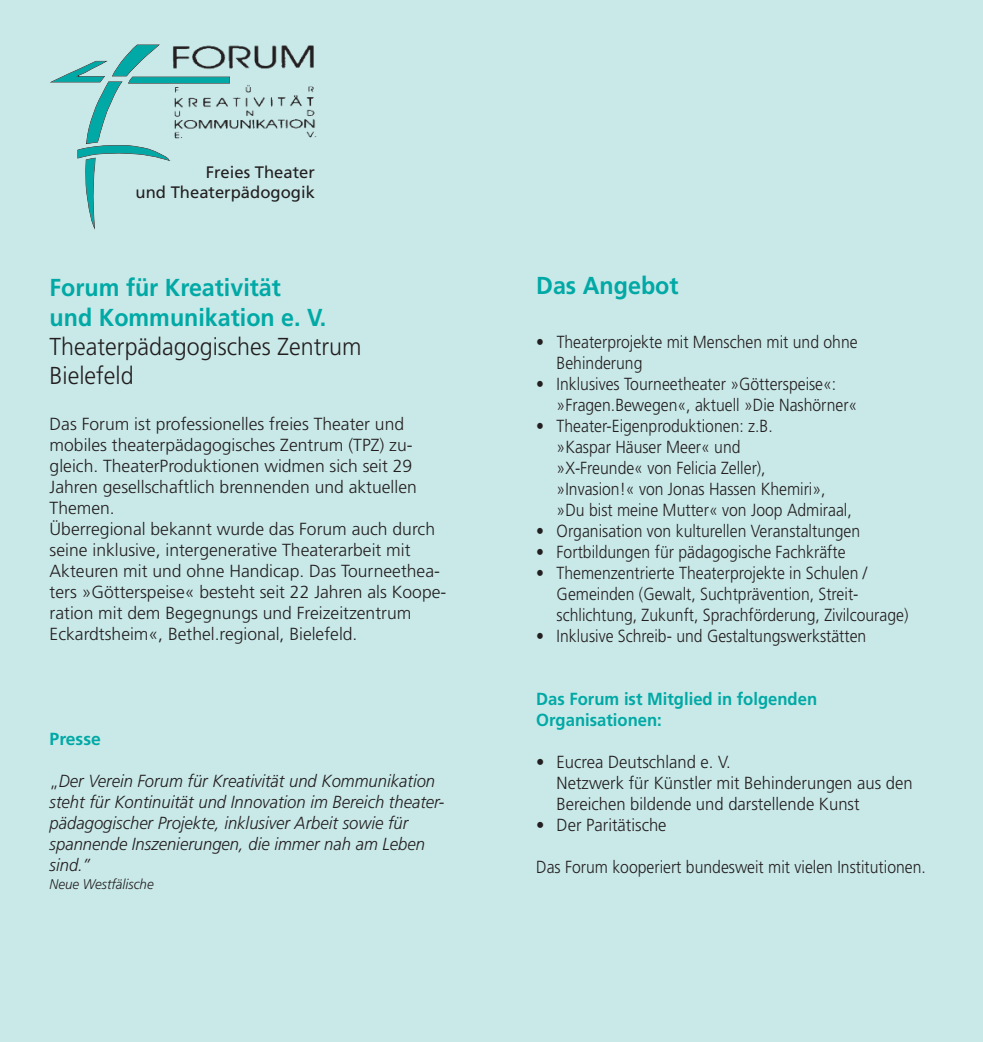
<style>
.page{position:relative;width:983px;height:1042px;background:#fff}
.page>*{position:absolute;margin:0;border:0;box-sizing:border-box;transform-origin:0 0}
.t1{font:700 24.5px/29.4px "Frutiger";color:#00a9a5;scale:.95 1}
.t2{font:300 24.5px/29.4px "Frutiger";color:#231f20;scale:.95 1}
.t3{font:300 17.5px/21px "Frutiger";color:#231f20;scale:.9 1}
.t4{font:300 17.5px/21px "Frutiger";color:#231f20}
.t5{font:italic 300 17.5px/21px "Frutiger";color:#231f20;scale:.95 1}
.t6{font:300 17.5px/21px "Frutiger";color:#231f20;scale:.95 1}
.t7{font:700 17.5px/21px "Frutiger";color:#00a9a5;scale:.95 1}
.t8{font:700 17.5px "Frutiger";color:#00a9a5}
.t9{font:16.62px/19.9px "Frutiger";color:#231f20;text-align:right}
.t10{font:italic 300 14px "Frutiger";color:#231f20;scale:.95 1}
.s1{font-style:normal}
.s2{font-weight:700}
</style>
<div class="page">
<div style="left:0;top:0;width:982px;height:1042px;background:#c9e8e8"></div>
<img style="left:230px;top:45px;width:87px;height:93px">
<svg style="left:50px;top:45px;width:180px;height:185px"></svg>
<p class="t9" style="left:135px;top:164px;width:181px">Freies Theater<br>und Theaterpädogogik</p>
<h1 class="t1" style="left:50px;top:275px;width:292px">Forum für Kreativität und Kommunikation e. V.</h1>
<h1 class="t2" style="left:50px;top:334px;width:330px">Theaterpädagogisches Zentrum<br>Bielefeld</h1>
<p class="t4" style="left:50px;top:414px;width:398px">Das Forum ist professionelles freies Theater und mobiles theaterpädagogisches Zentrum (TPZ) zu&shy;gleich. TheaterProduktionen widmen sich seit 29<br>Jahren gesellschaftlich brennenden und aktuellen Themen.<br>Überregional bekannt wurde das Forum auch durch seine inklusive, intergenerative Theaterarbeit mit Akteuren mit und ohne Handicap. Das Tourneethea&shy;ters »Götterspeise« besteht seit 22 Jahren als Koope&shy;ration mit dem Begegnungs und Freizeitzentrum Eckardtsheim«, Bethel.regional, Bielefeld.</p>
<p class="t8" style="left:50px;top:731px;width:53px">Presse</p>
<p class="t5" style="left:50px;top:771px;width:417px"><span class="s1">„</span>Der Verein Forum für Kreativität und Kommunikation steht für Kontinuität und Innovation im Bereich theater&shy;pädagogischer Projekte, inklusiver Arbeit sowie für spannende Inszenierungen, die immer nah am Leben sind.”</p>
<p class="t10" style="left:50px;top:878px;width:111px">Neue Westfälische</p>
<h1 class="t1" style="left:536px;top:273px;width:151px">Das Angebot</h1>
<p class="t3" style="left:556px;top:333px;width:336px;text-indent:-20px"><span class="s2">•</span> Theaterprojekte mit Menschen mit und ohne<br>Behinderung</p>
<p class="t3" style="left:556px;top:375px;width:335px;text-indent:-20px">• Inklusives Tourneetheater »Götterspeise«: »Fragen.Bewegen«, aktuell »Die Nashörner«</p>
<p class="t3" style="left:556px;top:417px;width:329px;text-indent:-20px">• Theater-Eigenproduktionen: z.B.<br>»Kaspar Häuser Meer« und<br>»X-Freunde« von Felicia Zeller),<br>»Invasion!« von Jonas Hassen Khemiri», »Du bist meine Mutter« von Joop Admiraal,</p>
<p class="t3" style="left:536px;top:522px;width:361px">• Organisation von kulturellen Veranstaltungen</p>
<p class="t3" style="left:536px;top:543px;width:345px">• Fortbildungen für pädagogische Fachkräfte</p>
<p class="t3" style="left:556px;top:564px;width:392px;text-indent:-20px">• Themenzentrierte Theaterprojekte in Schulen /<br>Gemeinden (Gewalt, Suchtprävention, Streit&shy;schlichtung, Zukunft, Sprachförderung, Zivilcourage)</p>
<p class="t3" style="left:536px;top:627px;width:368px">• Inklusive Schreib- und Gestaltungswerkstätten</p>
<p class="t7" style="left:536px;top:690px;width:297px">Das Forum ist Mitglied in folgenden<br>Organisationen:</p>
<p class="t6" style="left:556px;top:753px;width:376px;text-indent:-20px">• Eucrea Deutschland e. V.<br>Netzwerk für Künstler mit Behinderungen aus den<br>Bereichen bildende und darstellende Kunst</p>
<p class="t6" style="left:536px;top:816px;width:139px">• Der Paritätische</p>
<p class="t3" style="left:536px;top:858px;width:434px">Das Forum kooperiert bundesweit mit vielen Institutionen.</p>
</div>
